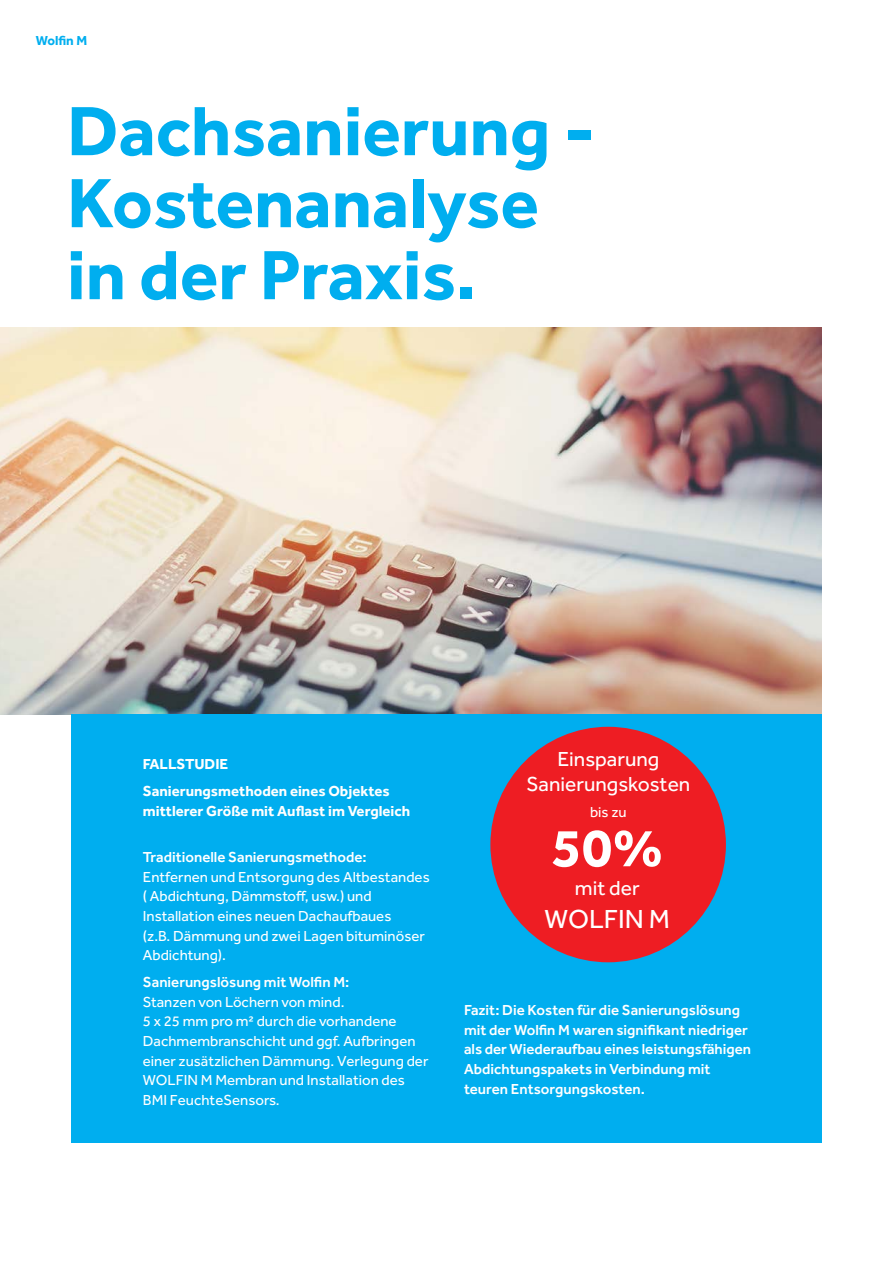
<style>
.page{position:relative;width:893px;height:1263px;background:#fff}
.page>*{position:absolute;margin:0;border:0;box-sizing:border-box;transform-origin:0 0}
.Main_title_copy{font:700 72px/72px "Effra";color:#00aeef}
.t1{font:700 55.5px "Effra";color:#fff}
.t2{font:27px "Effra";color:#fff}
.t3{font:21px "Effra";color:#fff}
.Pa3{font:15px/19.6px "Effra";color:#fff}
.Default{font:15px/19.6px "Effra";color:#fff}
.Pa3-2{font:500 15px/19.6px "Effra";color:#fff}
.Default-2{font:700 15px/19.6px "Effra";color:#fff}
.t4{font:700 13.5px "Effra";color:#00aeef}
.s1{font-weight:500}
</style>
<div class="page">
<img style="left:0;top:328px;width:821px;height:386px">
<div style="left:71px;top:714px;width:750px;height:429px;background:#00aeef"></div>
<div style="left:490px;top:727px;width:236px;height:235px;background:#ee1d23;border-radius:50%"></div>
<p class="t4" style="left:36px;top:32px;width:53px">Wolfin M</p>
<p class="Main_title_copy" style="left:67px;top:94px;width:530px">Dachsanierung -<br>Kostenanalyse</p>
<p class="Main_title_copy" style="left:67px;top:238px;width:411px">in der Praxis.</p>
<p class="Default-2" style="left:143px;top:754px;width:87px">FALLSTUDIE</p>
<p class="Default-2" style="left:143px;top:781px;width:269px">Sanierungsmethoden eines Objektes mittlerer Größe mit Auflast im Vergleich</p>
<p class="Default" style="left:143px;top:847px;width:288px"><span class="s1">Traditionelle Sanierungsmethode:<br></span>Entfernen und Entsorgung des Altbestandes ( Abdichtung, Dämmstoff, usw.) und Installation eines neuen Dachaufbaues<br>(z.B. Dämmung und zwei Lagen bituminöser Abdichtung).</p>
<p class="Pa3" style="left:143px;top:972px;width:287px"><span class="s1">Sanierungslösung mit Wolfin M:<br></span>Stanzen von Löchern von mind.<br>5 x 25 mm pro m2 durch die vorhandene Dachmembranschicht und ggf. Aufbringen einer zusätzlichen Dämmung. Verlegung der WOLFIN M Membran und Installation des BMI FeuchteSensors.</p>
<p class="t3" style="left:557px;top:747px;width:103px">Einsparung</p>
<p class="t3" style="left:526px;top:772px;width:165px">Sanierungskosten</p>
<p class="Pa3" style="left:590px;top:802px;width:38px">bis zu</p>
<p class="t1" style="left:552px;top:814px;width:113px">50%</p>
<p class="t3" style="left:575px;top:876px;width:66px">mit der</p>
<p class="t2" style="left:544px;top:903px;width:127px">WOLFIN M</p>
<p class="Pa3-2" style="left:464px;top:1000px;width:289px">Fazit: Die Kosten für die Sanierungslösung mit der Wolfin M waren signifikant niedriger als der Wiederaufbau eines leistungsfähigen Abdichtungspakets in Verbindung mit teuren Entsorgungskosten.</p>
</div>
